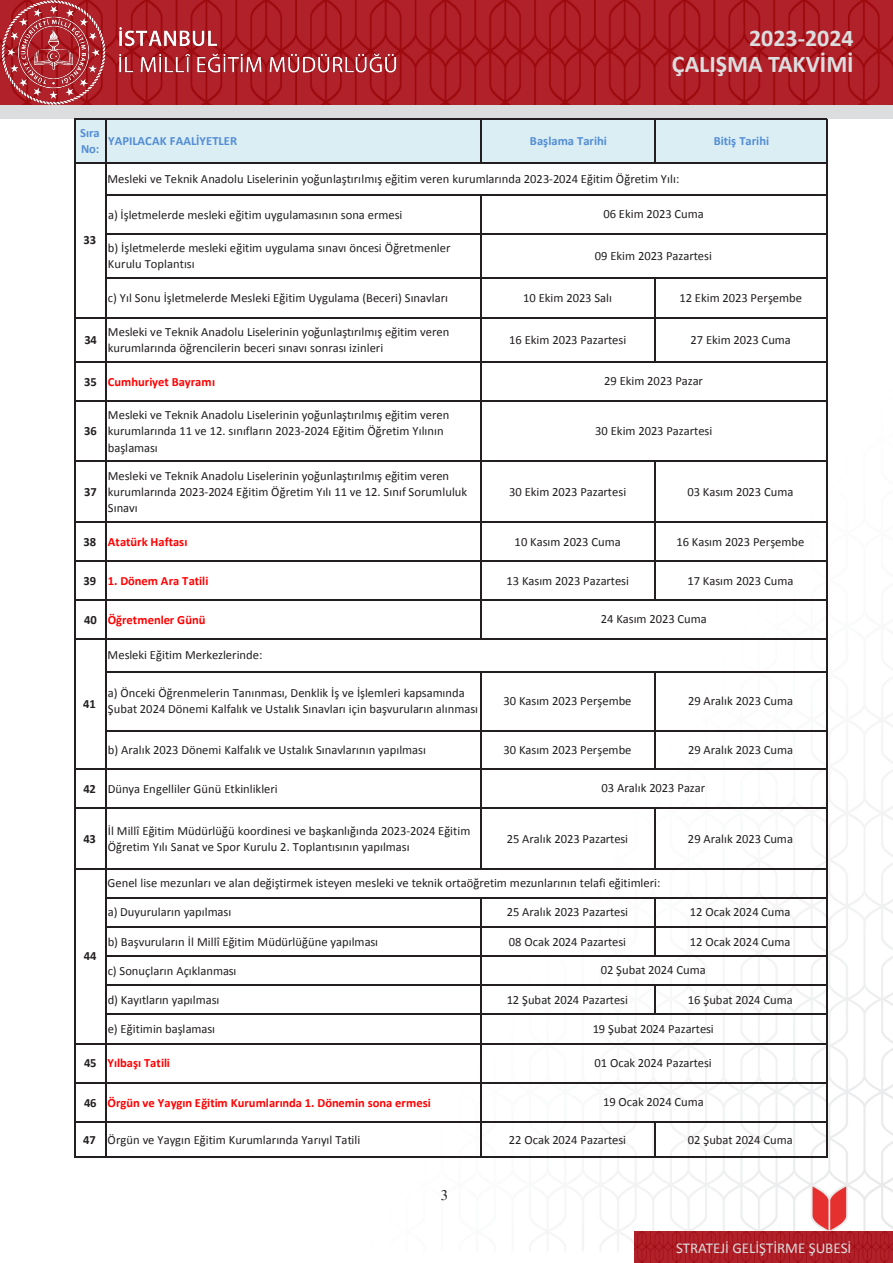
<style>
.page{position:relative;width:893px;height:1263px;background:#fff}
.page>*{position:absolute;margin:0;border:0;box-sizing:border-box;transform-origin:0 0}
.t1{font:700 24px "Calibri";color:#dcdddf}
.t2{font:15px "Calibri";color:#dcdddf}
.t3{font:15px "TR Times New Roman";color:#231f20}
.t4{font:12.6px/16.2px "Calibri";color:#231f20}
.t5{font:700 12.6px "Calibri";color:#f00}
.t6{font:700 12.6px/16.2px "Calibri";color:#538dd5}
.t7{font:700 12.6px "Calibri";letter-spacing:-.005em;color:#231f20}
.s1{color:#231f20}
.s2{font-weight:700}
</style>
<div class="page">
<img style="left:0;top:118px;width:893px;height:1133px">
<img style="left:396px;top:0;width:497px;height:105px">
<img style="left:634px;top:1231px;width:259px;height:32px">
<div style="left:0;top:105px;width:893px;height:13px;background:#dcdddf"></div>
<img style="left:0;top:0;width:396px;height:105px">
<div style="left:75px;top:119px;width:752px;height:44px;background:#daeef3"></div>
<hr style="left:480px;top:119px;width:2px;height:44px;background:#231f20">
<hr style="left:654px;top:119px;width:1px;height:44px;background:#231f20">
<hr style="left:654px;top:279px;width:1px;height:83px;background:#231f20">
<hr style="left:480px;top:195px;width:2px;height:445px;background:#231f20">
<hr style="left:654px;top:462px;width:1px;height:139px;background:#231f20">
<hr style="left:654px;top:672px;width:1px;height:97px;background:#231f20">
<hr style="left:480px;top:672px;width:2px;height:197px;background:#231f20">
<hr style="left:654px;top:809px;width:1px;height:60px;background:#231f20">
<hr style="left:654px;top:898px;width:1px;height:59px;background:#231f20">
<svg style="left:654px;top:986px;width:1px;height:28px"></svg>
<hr style="left:74px;top:118px;width:1px;height:1039px;background:#231f20">
<hr style="left:105px;top:119px;width:1px;height:1038px;background:#231f20">
<hr style="left:480px;top:898px;width:2px;height:259px;background:#231f20">
<hr style="left:654px;top:1122px;width:1px;height:35px;background:#231f20">
<hr style="left:826px;top:119px;width:1px;height:1038px;background:#231f20">
<hr style="left:75px;top:118px;width:752px;height:1px;background:#231f20">
<hr style="left:75px;top:162px;width:752px;height:1px;background:#231f20">
<hr style="left:106px;top:194px;width:721px;height:1px;background:#231f20">
<hr style="left:106px;top:233px;width:721px;height:2px;background:#231f20">
<hr style="left:106px;top:277px;width:721px;height:2px;background:#231f20">
<hr style="left:75px;top:317px;width:752px;height:1px;background:#231f20">
<hr style="left:75px;top:361px;width:752px;height:1px;background:#231f20">
<hr style="left:75px;top:400px;width:752px;height:1px;background:#231f20">
<hr style="left:75px;top:461px;width:752px;height:1px;background:#231f20">
<hr style="left:75px;top:521px;width:752px;height:2px;background:#231f20">
<hr style="left:75px;top:561px;width:752px;height:1px;background:#231f20">
<hr style="left:75px;top:600px;width:752px;height:1px;background:#231f20">
<hr style="left:75px;top:639px;width:752px;height:1px;background:#231f20">
<hr style="left:106px;top:671px;width:721px;height:1px;background:#231f20">
<hr style="left:106px;top:730px;width:721px;height:1px;background:#231f20">
<hr style="left:75px;top:768px;width:752px;height:1px;background:#231f20">
<hr style="left:75px;top:807px;width:752px;height:2px;background:#231f20">
<hr style="left:75px;top:868px;width:752px;height:1px;background:#231f20">
<hr style="left:106px;top:897px;width:721px;height:1px;background:#231f20">
<hr style="left:106px;top:926px;width:721px;height:1px;background:#231f20">
<hr style="left:106px;top:955px;width:721px;height:2px;background:#231f20">
<hr style="left:106px;top:985px;width:721px;height:1px;background:#231f20">
<hr style="left:106px;top:1014px;width:721px;height:1px;background:#231f20">
<hr style="left:75px;top:1043px;width:752px;height:1px;background:#231f20">
<hr style="left:75px;top:1082px;width:752px;height:1px;background:#231f20">
<hr style="left:75px;top:1121px;width:752px;height:1px;background:#231f20">
<hr style="left:75px;top:1156px;width:752px;height:1px;background:#231f20">
<p class="t1" style="left:749px;top:23px;width:106px">2023-2024</p>
<p class="t1" style="left:672px;top:48px;width:183px">ÇALIŞMA TAKVİMİ</p>
<p class="t6" style="left:80px;top:124px;width:21px">Sıra<br>No:</p>
<p class="t6" style="left:108px;top:133px;width:131px">YAPILACAK FAALİYETLER</p>
<p class="t6" style="left:530px;top:133px;width:79px">Başlama Tarihi</p>
<p class="t6" style="left:714px;top:133px;width:57px">Bitiş Tarihi</p>
<p class="t7" style="left:84px;top:232px;width:14px">33</p>
<p class="t4" style="left:108px;top:170px;width:573px">Mesleki ve Teknik Anadolu Liselerinin yoğunlaştırılmış eğitim veren kurumlarında 2023-2024 Eğitim Öğretim Yılı:</p>
<p class="t4" style="left:603px;top:206px;width:102px">06 Ekim 2023 Cuma</p>
<p class="t4" style="left:108px;top:206px;width:296px">a) İşletmelerde mesleki eğitim uygulamasının sona ermesi</p>
<p class="t4" style="left:108px;top:240px;width:344px">b) İşletmelerde mesleki eğitim uygulama sınavı öncesi Öğretmenler<br>Kurulu Toplantısı</p>
<p class="t4" style="left:108px;top:290px;width:341px">c) Yıl Sonu İşletmelerde Mesleki Eğitim Uygulama (Beceri) Sınavları</p>
<p class="t4" style="left:523px;top:290px;width:90px">10 Ekim 2023 Salı</p>
<p class="t4" style="left:679px;top:290px;width:124px">12 Ekim 2023 Perşembe</p>
<p class="t4" style="left:595px;top:248px;width:119px">09 Ekim 2023 Pazartesi</p>
<p class="t7" style="left:84px;top:332px;width:14px">34</p>
<p class="t4" style="left:108px;top:323px;width:343px">Mesleki ve Teknik Anadolu Liselerinin yoğunlaştırılmış eğitim veren kurumlarında öğrencilerin beceri sınavı sonrası izinleri</p>
<p class="t4" style="left:509px;top:332px;width:119px">16 Ekim 2023 Pazartesi</p>
<p class="t4" style="left:690px;top:332px;width:102px">27 Ekim 2023 Cuma</p>
<p class="t5" style="left:84px;top:373px;width:132px"><span class="s1">35</span> Cumhuriyet Bayramı</p>
<p class="t7" style="left:84px;top:423px;width:14px">36</p>
<p class="t4" style="left:604px;top:373px;width:100px">29 Ekim 2023 Pazar</p>
<p class="t4" style="left:108px;top:407px;width:343px">Mesleki ve Teknik Anadolu Liselerinin yoğunlaştırılmış eğitim veren kurumlarında 11 ve 12. sınıfların 2023-2024 Eğitim Öğretim Yılının başlaması</p>
<p class="t4" style="left:595px;top:422px;width:119px">30 Ekim 2023 Pazartesi</p>
<p class="t7" style="left:84px;top:484px;width:14px">37</p>
<p class="t4" style="left:108px;top:467px;width:361px">Mesleki ve Teknik Anadolu Liselerinin yoğunlaştırılmış eğitim veren kurumlarında 2023-2024 Eğitim Öğretim Yılı 11 ve 12. Sınıf Sorumluluk<br>Sınavı</p>
<p class="t4" style="left:509px;top:484px;width:119px">30 Ekim 2023 Pazartesi</p>
<p class="t4" style="left:687px;top:484px;width:108px">03 Kasım 2023 Cuma</p>
<p class="t5" style="left:83px;top:534px;width:106px"><span class="s1">38</span> Atatürk Haftası</p>
<p class="t4" style="left:515px;top:534px;width:108px">10 Kasım 2023 Cuma</p>
<p class="t4" style="left:676px;top:534px;width:130px">16 Kasım 2023 Perşembe</p>
<p class="t5" style="left:83px;top:573px;width:127px"><span class="s1">39</span> 1. Dönem Ara Tatili</p>
<p class="t4" style="left:506px;top:573px;width:124px">13 Kasım 2023 Pazartesi</p>
<p class="t4" style="left:687px;top:573px;width:108px">17 Kasım 2023 Cuma</p>
<p class="t5" style="left:84px;top:612px;width:123px"><span class="s1">40</span> Öğretmenler Günü</p>
<p class="t4" style="left:601px;top:611px;width:108px">24 Kasım 2023 Cuma</p>
<p class="t4" style="left:108px;top:647px;width:156px">Mesleki Eğitim Merkezlerinde:</p>
<p class="t4" style="left:108px;top:685px;width:372px">a) Önceki Öğrenmelerin Tanınması, Denklik İş ve İşlemleri kapsamında<br>Şubat 2024 Dönemi Kalfalık ve Ustalık Sınavları için başvuruların alınması</p>
<p class="t4" style="left:503px;top:693px;width:130px">30 Kasım 2023 Perşembe</p>
<p class="t4" style="left:688px;top:693px;width:107px">29 Aralık 2023 Cuma</p>
<p class="t4" style="left:108px;top:742px;width:320px">b) Aralık 2023 Dönemi Kalfalık ve Ustalık Sınavlarının yapılması</p>
<p class="t4" style="left:503px;top:742px;width:130px">30 Kasım 2023 Perşembe</p>
<p class="t4" style="left:688px;top:742px;width:107px">29 Aralık 2023 Cuma</p>
<p class="t4" style="left:83px;top:780px;width:196px"><span class="s2">42</span> Dünya Engelliler Günü Etkinlikleri</p>
<p class="t7" style="left:83px;top:830px;width:14px">43</p>
<p class="t4" style="left:108px;top:822px;width:364px">İl Millî Eğitim Müdürlüğü koordinesi ve başkanlığında 2023-2024 Eğitim<br>Öğretim Yılı Sanat ve Spor Kurulu 2. Toplantısının yapılması</p>
<p class="t4" style="left:507px;top:830px;width:123px">25 Aralık 2023 Pazartesi</p>
<p class="t4" style="left:688px;top:830px;width:107px">29 Aralık 2023 Cuma</p>
<p class="t7" style="left:83px;top:696px;width:14px">41</p>
<p class="t4" style="left:602px;top:780px;width:105px">03 Aralık 2023 Pazar</p>
<p class="t4" style="left:108px;top:875px;width:554px">Genel lise mezunları ve alan değiştirmek isteyen mesleki ve teknik ortaöğretim mezunlarının telafi eğitimleri:</p>
<p class="t4" style="left:108px;top:904px;width:125px">a) Duyuruların yapılması</p>
<p class="t4" style="left:507px;top:904px;width:123px">25 Aralık 2023 Pazartesi</p>
<p class="t4" style="left:690px;top:904px;width:102px">12 Ocak 2024 Cuma</p>
<p class="t4" style="left:108px;top:933px;width:272px">b) Başvuruların İl Millî Eğitim Müdürlüğüne yapılması</p>
<p class="t4" style="left:509px;top:933px;width:119px">08 Ocak 2024 Pazartesi</p>
<p class="t4" style="left:690px;top:933px;width:102px">12 Ocak 2024 Cuma</p>
<p class="t4" style="left:108px;top:962px;width:130px">c) Sonuçların Açıklanması</p>
<p class="t4" style="left:108px;top:992px;width:113px">d) Kayıtların yapılması</p>
<p class="t4" style="left:507px;top:992px;width:123px">12 Şubat 2024 Pazartesi</p>
<p class="t4" style="left:688px;top:992px;width:106px">16 Şubat 2024 Cuma</p>
<p class="t4" style="left:108px;top:1021px;width:109px">e) Eğitimin başlaması</p>
<p class="t5" style="left:84px;top:1055px;width:87px"><span class="s1">45</span> Yılbaşı Tatili</p>
<p class="t5" style="left:84px;top:1094px;width:348px"><span class="s1">46</span> Örgün ve Yaygın Eğitim Kurumlarında 1. Dönemin sona ermesi</p>
<p class="t4" style="left:83px;top:1131px;width:279px"><span class="s2">47</span> Örgün ve Yaygın Eğitim Kurumlarında Yarıyıl Tatili</p>
<p class="t4" style="left:509px;top:1131px;width:119px">22 Ocak 2024 Pazartesi</p>
<p class="t4" style="left:688px;top:1131px;width:106px">02 Şubat 2024 Cuma</p>
<p class="t7" style="left:84px;top:947px;width:14px">44</p>
<p class="t4" style="left:601px;top:962px;width:106px">02 Şubat 2024 Cuma</p>
<p class="t4" style="left:593px;top:1020px;width:123px">19 Şubat 2024 Pazartesi</p>
<p class="t4" style="left:594px;top:1054px;width:119px">01 Ocak 2024 Pazartesi</p>
<p class="t4" style="left:603px;top:1094px;width:102px">19 Ocak 2024 Cuma</p>
<p class="t3" style="left:441px;top:1185px;width:9px">3</p>
<p class="t2" style="left:676px;top:1238px;width:177px">STRATEJİ GELİŞTİRME ŞUBESİ</p>
</div>
